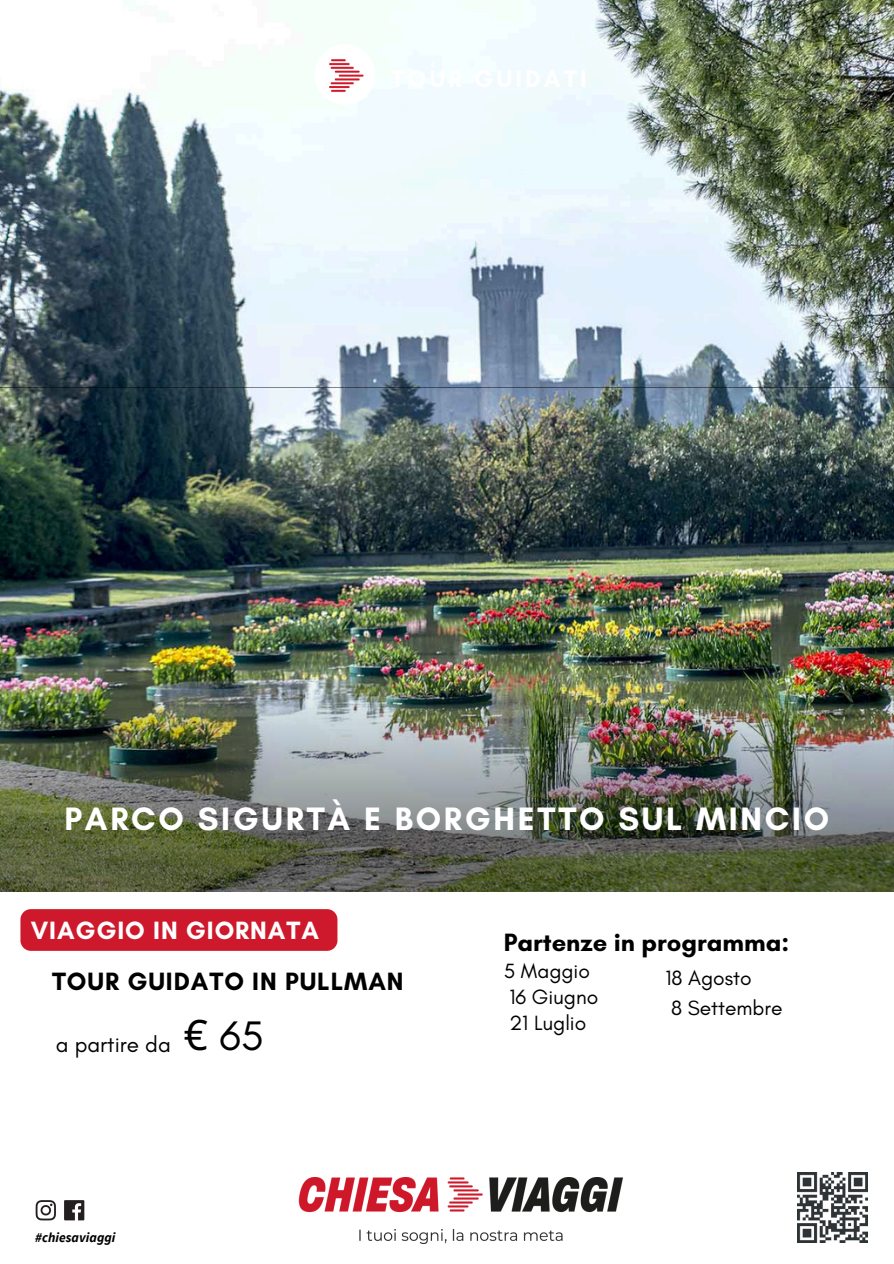
<style>
.page{position:relative;width:894px;height:1264px;background:#fff}
.page>*{position:absolute;margin:0;border:0;box-sizing:border-box;transform-origin:0 0}
.t1{font:42px "Glacial Indifference";color:#000}
.t2{font:700 33px "Glacial Indifference";letter-spacing:.085em;color:#fff}
.t3{font:700 25.5px "Glacial Indifference";letter-spacing:.02em;color:#000}
.t4{font:700 25.5px "Glacial Indifference";color:#000}
.t5{font:700 25.5px "Glacial Indifference";letter-spacing:.035em;color:#fff}
.t6{font:22.5px "Glacial Indifference";color:#000}
.t7{font:21px/25.8px "Glacial Indifference";color:#000}
.t8{font:italic 700 13.5px "Source Sans Pro";letter-spacing:.005em;color:#000}
.s1{font-family:"Noto Sans"}
</style>
<div class="page">
<img style="left:0;top:0;width:893px;height:387px">
<img style="left:0;top:387px;width:893px;height:504px">
<div style="left:314px;top:44px;width:61px;height:61px;background:#fff;border-radius:50%"></div>
<img style="left:329px;top:59px;width:35px;height:33px">
<img style="left:298px;top:1177px;width:324px;height:65px">
<img style="left:797px;top:1172px;width:70px;height:70px">
<img style="left:35px;top:1200px;width:50px;height:21px">
<div style="left:20px;top:909px;width:317px;height:41px;background:#ce192c;border-radius:10px"></div>
<h4 class="t2" style="left:64px;top:798px;width:766px">PARCO SIGURTÀ E BORGHETTO SUL MINCIO</h4>
<p class="t5" style="left:31px;top:914px;width:290px">VIAGGIO IN GIORNATA</p>
<h5 class="t3" style="left:52px;top:965px;width:353px">TOUR GUIDATO IN PULLMAN</h5>
<p class="t6" style="left:56px;top:1030px;width:117px">a partire da</p>
<p class="t1" style="left:184px;top:1010px;width:81px"><span class="s1">€</span> 65</p>
<h3 class="t8" style="left:35px;top:1228px;width:82px">#chiesaviaggi</h3>
<p class="t4" style="left:503px;top:927px;width:287px">Partenze in programma:</p>
<p class="t7" style="left:503px;top:958px;width:96px">5 Maggio<br>16 Giugno</p>
<h5 class="t7" style="left:509px;top:1009px;width:78px">21 Luglio</h5>
<p class="t7" style="left:665px;top:963px;width:119px;line-height:29.2px">18 Agosto<br>8 Settembre</p>
</div>
